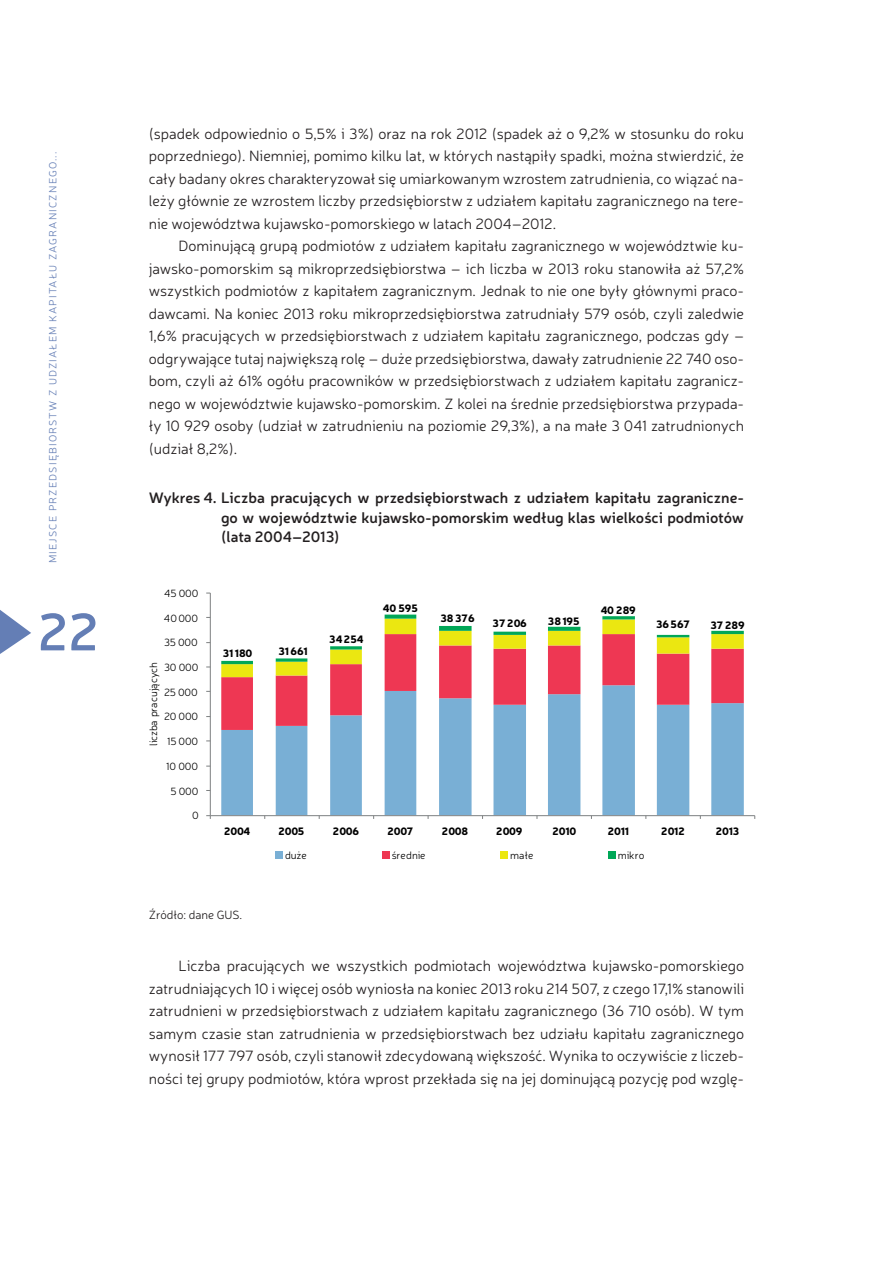
<style>
.page{position:relative;width:893px;height:1263px;background:#fff}
.page>*{position:absolute;margin:0;border:0;box-sizing:border-box;transform-origin:0 0}
.t1{font:600 52.5px "Neris";color:#647eb5}
.t2{font:300 15px/22.5px "Neris";color:#231f20;text-align:justify}
.t3{font:600 15px/19.5px "Neris";color:#231f20;text-align:justify}
.t4{font:300 12px "Neris";color:#231f20}
.t5{font:900 10.5px "Neris";letter-spacing:-.01em;color:#000001}
.t6{font:300 10.5px "Neris";letter-spacing:-.015em;color:#000001}
.t7{font:300 10.5px "Neris";letter-spacing:.11em;color:#647eb5}
</style>
<div class="page">
<svg style="left:0;top:610px;width:31px;height:44px"></svg>
<svg style="left:221px;top:730px;width:523px;height:85px;fill:#79afd5"></svg>
<svg style="left:221px;top:677px;width:523px;height:53px"></svg>
<svg style="left:221px;top:615px;width:523px;height:62px"></svg>
<hr style="left:210px;top:593px;width:1px;height:223px;background:#7d8081">
<hr style="left:210px;top:815px;width:545px;height:1px;background:#7d8081">
<svg style="left:206px;top:815px;width:5px;height:4px"></svg>
<div style="left:276px;top:852px;width:7px;height:7px;background:#79afd5"></div>
<div style="left:382px;top:852px;width:7px;height:7px;background:#ee3753"></div>
<div style="left:501px;top:852px;width:7px;height:7px;background:#ebe711"></div>
<div style="left:608px;top:852px;width:7px;height:7px;background:#00a757"></div>
<p class="t7" style="left:46px;top:563px;width:413px;rotate:-90deg">MIEJSCE PRZEDSIĘBIORSTW Z UDZIAŁEM KAPITAŁU ZAGRANICZNEGO...</p>
<h1 class="t1" style="left:38px;top:596px;width:63px">22</h1>
<p class="t2" style="left:149px;top:122px;width:597px">(spadek odpowiednio o 5,5% i 3%) oraz na rok 2012 (spadek aż o 9,2% w stosunku do roku poprzedniego). Niemniej, pomimo kilku lat, w których nastąpiły spadki, można stwierdzić, że cały badany okres charakteryzował się umiarkowanym wzrostem zatrudnienia, co wiązać na&shy;leży głównie ze wzrostem liczby przedsiębiorstw z udziałem kapitału zagranicznego na tere&shy;nie województwa kujawsko-pomorskiego w latach 2004–2012.</p>
<p class="t2" style="left:149px;top:234px;width:597px;text-indent:30px">Dominującą grupą podmiotów z udziałem kapitału zagranicznego w województwie ku&shy;jawsko-pomorskim są mikroprzedsiębiorstwa – ich liczba w 2013 roku stanowiła aż 57,2% wszystkich podmiotów z kapitałem zagranicznym. Jednak to nie one były głównymi praco&shy;dawcami. Na koniec 2013 roku mikroprzedsiębiorstwa zatrudniały 579 osób, czyli zaledwie 1,6% pracujących w przedsiębiorstwach z udziałem kapitału zagranicznego, podczas gdy – odgrywające tutaj największą rolę – duże przedsiębiorstwa, dawały zatrudnienie 22 740 oso&shy;bom, czyli aż 61% ogółu pracowników w przedsiębiorstwach z udziałem kapitału zagranicz&shy;nego w województwie kujawsko-pomorskim. Z kolei na średnie przedsiębiorstwa przypada&shy;ły 10 929 osoby (udział w zatrudnieniu na poziomie 29,3%), a na małe 3 041 zatrudnionych (udział 8,2%).</p>
<p class="t3" style="left:221px;top:487px;width:524px;text-indent:-72px">Wykres 4. Liczba pracujących w przedsiębiorstwach z udziałem kapitału zagraniczne&shy;go w województwie kujawsko-pomorskim według klas wielkości podmiotów (lata 2004–2013)</p>
<p class="t6" style="left:164px;top:586px;width:36px">45 000</p>
<p class="t6" style="left:164px;top:611px;width:36px">40 000</p>
<p class="t6" style="left:164px;top:636px;width:35px">35 000</p>
<p class="t6" style="left:147px;top:746px;width:85px;rotate:-90deg">liczba pracujących</p>
<p class="t6" style="left:164px;top:661px;width:36px">30 000</p>
<p class="t6" style="left:164px;top:685px;width:35px">25 000</p>
<p class="t6" style="left:164px;top:710px;width:36px">20 000</p>
<p class="t6" style="left:167px;top:735px;width:33px">15 000</p>
<p class="t6" style="left:166px;top:759px;width:33px">10 000</p>
<p class="t6" style="left:171px;top:784px;width:29px">5 000</p>
<p class="t6" style="left:192px;top:809px;width:8px">0</p>
<p class="t5" style="left:223px;top:645px;width:31px">31 180</p>
<p class="t5" style="left:278px;top:644px;width:31px">31 661</p>
<p class="t5" style="left:329px;top:631px;width:36px">34 254</p>
<p class="t5" style="left:383px;top:600px;width:36px">40 595</p>
<p class="t5" style="left:440px;top:610px;width:36px">38 376</p>
<p class="t5" style="left:493px;top:616px;width:36px">37 206</p>
<p class="t5" style="left:548px;top:613px;width:33px">38 195</p>
<p class="t5" style="left:601px;top:602px;width:37px">40 289</p>
<p class="t5" style="left:656px;top:616px;width:36px">36 567</p>
<p class="t5" style="left:710px;top:617px;width:36px">37 289</p>
<p class="t5" style="left:224px;top:824px;width:28px">2004</p>
<p class="t5" style="left:278px;top:824px;width:27px">2005</p>
<p class="t5" style="left:333px;top:824px;width:28px">2006</p>
<p class="t5" style="left:387px;top:824px;width:27px">2007</p>
<p class="t5" style="left:442px;top:824px;width:28px">2008</p>
<p class="t5" style="left:496px;top:824px;width:28px">2009</p>
<p class="t5" style="left:552px;top:824px;width:25px">2010</p>
<p class="t5" style="left:608px;top:824px;width:23px">2011</p>
<p class="t5" style="left:661px;top:824px;width:25px">2012</p>
<p class="t5" style="left:716px;top:824px;width:25px">2013</p>
<p class="t6" style="left:285px;top:849px;width:23px">duże</p>
<p class="t6" style="left:392px;top:849px;width:35px">średnie</p>
<p class="t6" style="left:510px;top:849px;width:25px">małe</p>
<p class="t6" style="left:618px;top:849px;width:28px">mikro</p>
<p class="t4" style="left:149px;top:907px;width:95px">Źródło: dane GUS.</p>
<p class="t2" style="left:149px;top:954px;width:597px;text-indent:30px">Liczba pracujących we wszystkich podmiotach województwa kujawsko-pomorskiego zatrudniających 10 i więcej osób wyniosła na koniec 2013 roku 214 507, z czego 17,1% stanowili zatrudnieni w przedsiębiorstwach z udziałem kapitału zagranicznego (36 710 osób). W tym samym czasie stan zatrudnienia w przedsiębiorstwach bez udziału kapitału zagranicznego wynosił 177 797 osób, czyli stanowił zdecydowaną większość. Wynika to oczywiście z liczeb&shy;ności tej grupy podmiotów, która wprost przekłada się na jej dominującą pozycję pod wzglę-</p>
</div>
